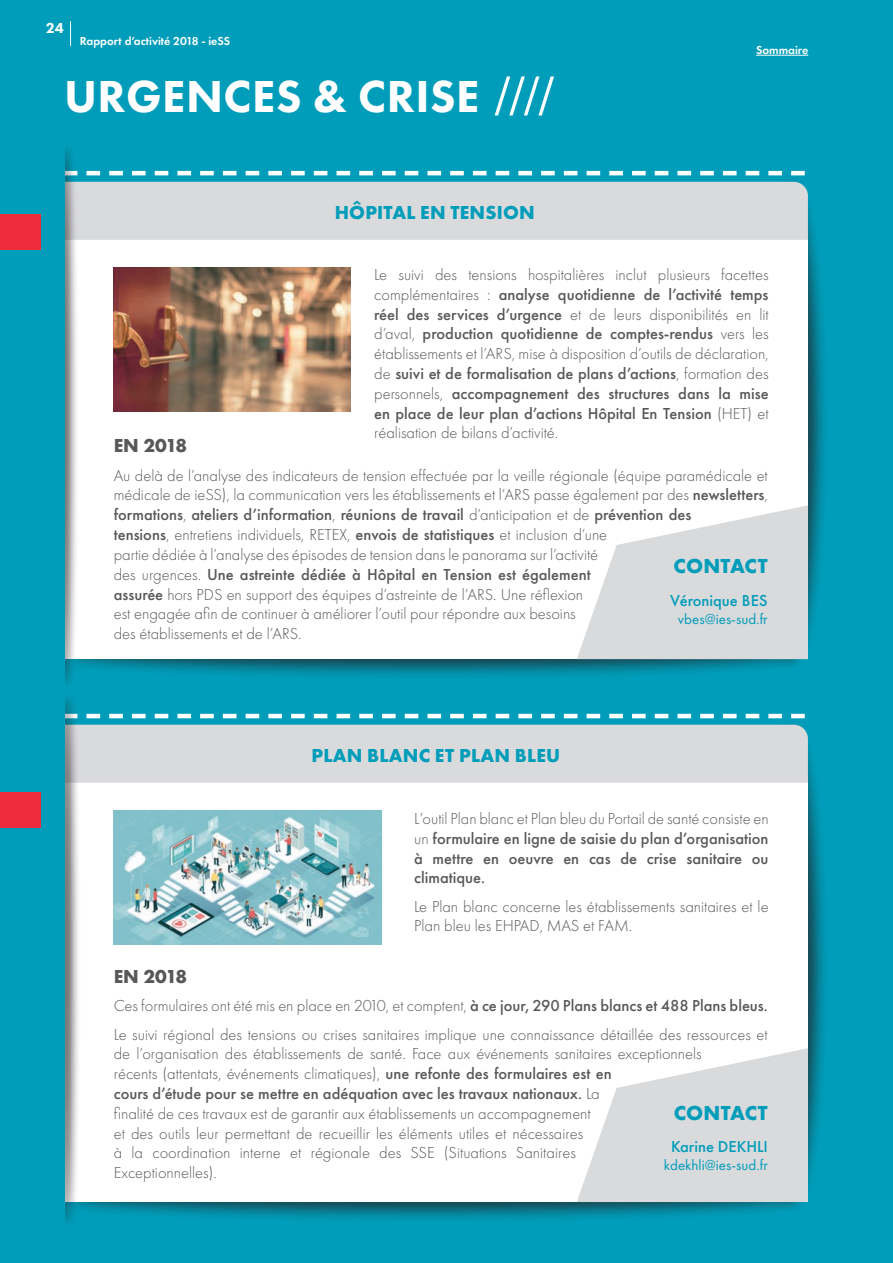
<style>
.page{position:relative;width:893px;height:1263px;background:#009dba}
.page>*{position:absolute;margin:0;border:0;box-sizing:border-box;transform-origin:0 0}
.t1{font:800 46.5px "Futura PT";letter-spacing:.01em;color:#fff}
.t2{font:700 21px "Futura PT";letter-spacing:.01em;color:#009dba}
.t3{font:700 19.5px "Futura PT";letter-spacing:.01em;color:#009dba}
.t4{font:700 19.5px "Futura PT";letter-spacing:-.04em;color:#57585a}
.t5{font:300 16.5px/19.8px "Futura PT";color:#57585a}
.t6{font:500 16.5px/19.8px "Futura PT";color:#57585a;text-align:justify}
.t7{font:500 16.5px "Futura PT";color:#009dba}
.t8{font:15px "Futura PT";color:#009dba}
.t9{font:800 15px "Futura PT";color:#fff}
.t10{font:600 12px "Futura PT";color:#fff}
.s1{font-family:"Helvetica Neue";font-weight:400;font-stretch:condensed;font-size:52.5px}
.s2{font-weight:500}
.s3{font-weight:300}
</style>
<div class="page">
<div style="left:58px;top:625px;width:749px;height:55px;background:#231f20;opacity:.75"></div>
<div style="left:58px;top:1168px;width:749px;height:55px;background:#231f20;opacity:.75"></div>
<div style="left:750px;top:175px;width:79px;height:497px;background:#231f20;opacity:.75"></div>
<div style="left:750px;top:718px;width:79px;height:497px;background:#231f20;opacity:.75"></div>
<svg style="left:86px;top:171px;width:719px;height:4px"></svg>
<svg style="left:86px;top:714px;width:719px;height:4px"></svg>
<div style="left:64px;top:240px;width:744px;height:419px;background:#fff"></div>
<div style="left:64px;top:776px;width:744px;height:426px;background:#fff"></div>
<div style="left:80px;top:182px;width:728px;height:58px;background:#d9dadc"></div>
<div style="left:81px;top:725px;width:727px;height:58px;background:#d9dadc"></div>
<svg style="left:577px;top:505px;width:231px;height:154px"></svg>
<div style="left:52px;top:690px;width:29px;height:540px;background:#231f20;opacity:.75"></div>
<div style="left:50px;top:139px;width:30px;height:553px;background:#231f20;opacity:.75"></div>
<div style="left:51px;top:146px;width:11px;height:537px;background:#009dba;border-radius:50%"></div>
<div style="left:52px;top:133px;width:13px;height:1117px;background:#009dba"></div>
<svg style="left:577px;top:1048px;width:231px;height:154px"></svg>
<svg style="left:70px;top:21px;width:1px;height:25px"></svg>
<hr style="left:756px;top:55px;width:52px;height:1px;background:#fff">
<img style="left:114px;top:267px;width:237px;height:144px">
<img style="left:114px;top:810px;width:267px;height:134px">
<div style="left:0;top:214px;width:40px;height:36px;background:#ee2c3d"></div>
<div style="left:0;top:792px;width:40px;height:36px;background:#ee2c3d"></div>
<p class="t9" style="left:46px;top:18px;width:19px">24</p>
<p class="t10" style="left:80px;top:34px;width:152px">Rapport d’activité 2018 - ieSS</p>
<h1 class="t1" style="left:64px;top:67px;width:491px">URGENCES &amp; CRISE <span class="s1">////</span></h1>
<p class="t3" style="left:335px;top:200px;width:202px">HÔPITAL EN TENSION</p>
<p class="t10" style="left:756px;top:42px;width:54px">Sommaire</p>
<p class="t5" style="left:374px;top:265px;width:396px;text-align:justify">Le suivi des tensions hospitalières inclut plusieurs facettes complémentaires : <span class="s2">analyse quotidienne de l’activité temps réel des services d’urgence</span> et de leurs disponibilités en lit d’aval, <span class="s2">production quotidienne de comptes-rendus</span> vers les établissements et l’ARS, mise à disposition d’outils de déclaration, de <span class="s2">suivi et de formalisation de plans d’actions</span>, formation des personnels, <span class="s2">accompagnement des structures dans la mise en place de leur plan d’actions Hôpital En Tension</span> (HET) et réalisation de bilans d’activité.</p>
<p class="t4" style="left:114px;top:433px;width:75px">EN 2018</p>
<p class="t5" style="left:114px;top:465px;width:656px">Au delà de l’analyse des indicateurs de tension effectuée par la veille régionale (équipe paramédicale et médicale de ieSS), la communication vers les établissements et l’ARS passe également par des <span class="s2">newsletters</span>, <span class="s2">formations</span>, <span class="s2">ateliers d’information</span>, <span class="s2">réunions de travail</span> d’anticipation et de <span class="s2">prévention des<br>tensions</span>, entretiens individuels, RETEX, <span class="s2">envois de statistiques</span> et inclusion d’une<br>partie dédiée à l’analyse des épisodes de tension dans le panorama sur l’activité<br>des urgences. <span class="s2">Une astreinte dédiée à Hôpital en Tension est également<br>assurée</span> hors PDS en support des équipes d’astreinte de l’ARS. Une réflexion<br>est engagée afin de continuer à améliorer l’outil pour répondre aux besoins<br>des établissements et de l’ARS.</p>
<p class="t2" style="left:673px;top:553px;width:96px">CONTACT</p>
<p class="t7" style="left:670px;top:591px;width:99px">Véronique BES</p>
<p class="t8" style="left:678px;top:610px;width:91px">vbes@ies-sud.fr</p>
<p class="t3" style="left:311px;top:743px;width:250px">PLAN BLANC ET PLAN BLEU</p>
<p class="t6" style="left:414px;top:808px;width:356px"><span class="s3">L’outil Plan blanc et Plan bleu du Portail de santé consiste en un</span> formulaire en ligne de saisie du plan d’organisation à mettre en oeuvre en cas de crise sanitaire ou climatique.</p>
<p class="t5" style="left:414px;top:896px;width:356px">Le Plan blanc concerne les établissements sanitaires et le<br>Plan bleu les EHPAD, MAS et FAM.</p>
<p class="t4" style="left:114px;top:964px;width:75px">EN 2018</p>
<p class="t5" style="left:114px;top:992px;width:656px;line-height:28.3px">Ces formulaires ont été mis en place en 2010, et comptent, <span class="s2">à ce jour, 290 Plans blancs et 488 Plans bleus.<br></span>Le suivi régional des tensions ou crises sanitaires implique une connaissance détaillée des ressources et</p>
<p class="t5" style="left:114px;top:1044px;width:589px">de l’organisation des établissements de santé. Face aux événements sanitaires exceptionnels récents (attentats, événements climatiques), <span class="s2">une refonte des formulaires est en<br>cours d’étude pour se mettre en adéquation avec les travaux nationaux.</span> La<br>finalité de ces travaux est de garantir aux établissements un accompagnement<br>et des outils leur permettant de recueillir les éléments utiles et nécessaires<br>à la coordination interne et régionale des SSE (Situations Sanitaires<br>Exceptionnelles).</p>
<p class="t2" style="left:674px;top:1099px;width:96px">CONTACT</p>
<p class="t7" style="left:671px;top:1137px;width:98px">Karine DEKHLI</p>
<p class="t8" style="left:664px;top:1156px;width:106px">kdekhli@ies-sud.fr</p>
</div>
